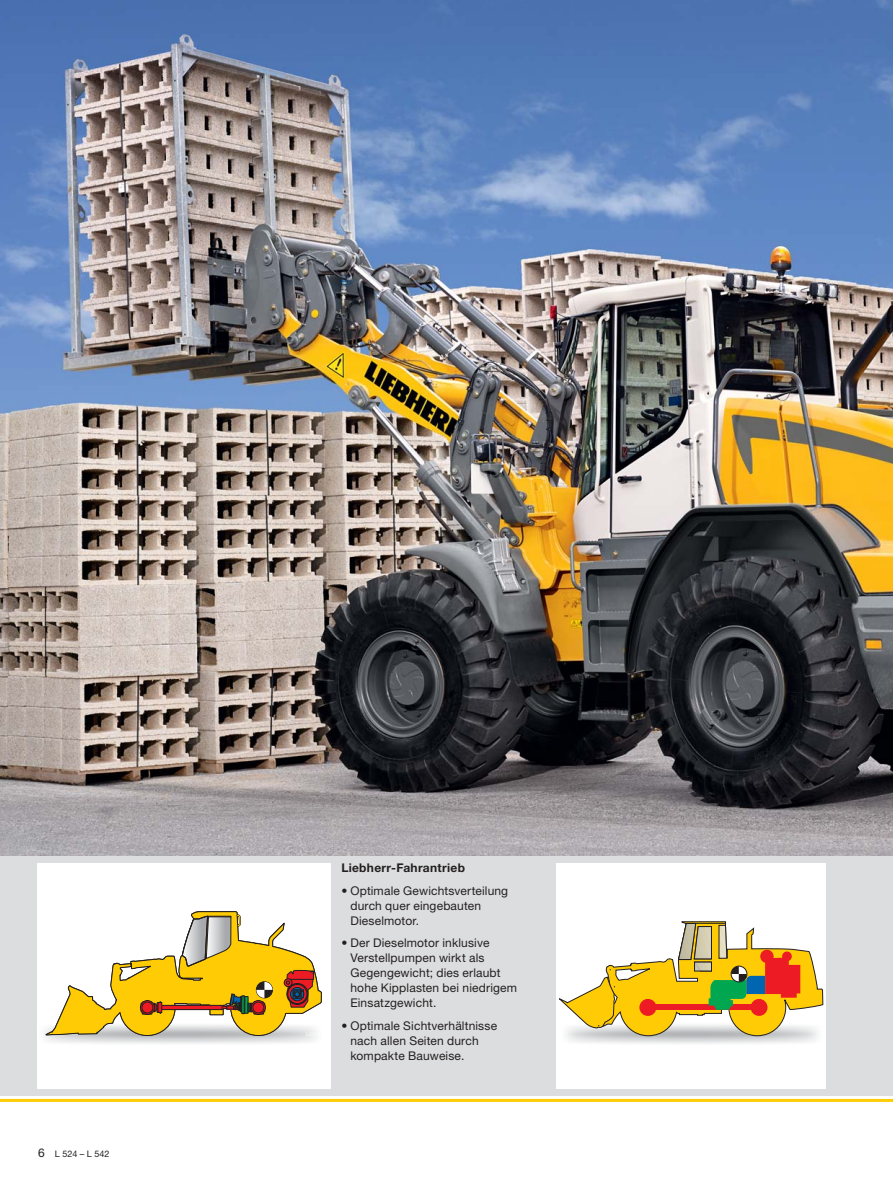
<style>
.page{position:relative;width:893px;height:1187px;background:#fff}
.page>*{position:absolute;margin:0;border:0;box-sizing:border-box;transform-origin:0 0}
.t1{font:12px/15px "Helvetica Neue LT";letter-spacing:.015em;color:#231f20}
.t2{font:700 12px "Helvetica Neue LT";letter-spacing:.025em;color:#231f20}
.t3{font:9px "Helvetica Neue LT";color:#231f20}
.s1{font-size:12px}
</style>
<div class="page">
<hr style="left:0;top:1098px;width:893px;height:3px;background:#ffcb04">
<div style="left:0;top:855px;width:893px;height:240px;background:#dcddde"></div>
<img style="left:0;top:0;width:893px;height:855px">
<div style="left:37px;top:862px;width:294px;height:226px;background:#fff"></div>
<svg style="left:45px;top:911px;width:277px;height:125px"></svg>
<div style="left:556px;top:862px;width:270px;height:226px;background:#fff"></div>
<img style="left:566px;top:1035px;width:252px;height:9px">
<svg style="left:559px;top:921px;width:264px;height:114px"></svg>
<p class="t3" style="left:38px;top:1150px;width:73px"><span class="s1">6</span> L 524 – L 542</p>
<p class="t2" style="left:341px;top:863px;width:125px">Liebherr-Fahrantrieb</p>
<p class="t1" style="left:350px;top:884px;width:159px;text-indent:-9px">• Optimale Gewichtsverteilung durch quer eingebauten<br>Dieselmotor.</p>
<p class="t1" style="left:350px;top:936px;width:168px;text-indent:-9px">• Der Dieselmotor inklusive<br>Verstellpumpen wirkt als<br>Gegengewicht; dies erlaubt hohe Kipplasten bei niedrigem<br>Einsatzgewicht.</p>
<p class="t1" style="left:350px;top:1019px;width:148px;text-indent:-9px">• Optimale Sichtverhältnisse nach allen Seiten durch kompakte Bauweise.</p>
</div>
